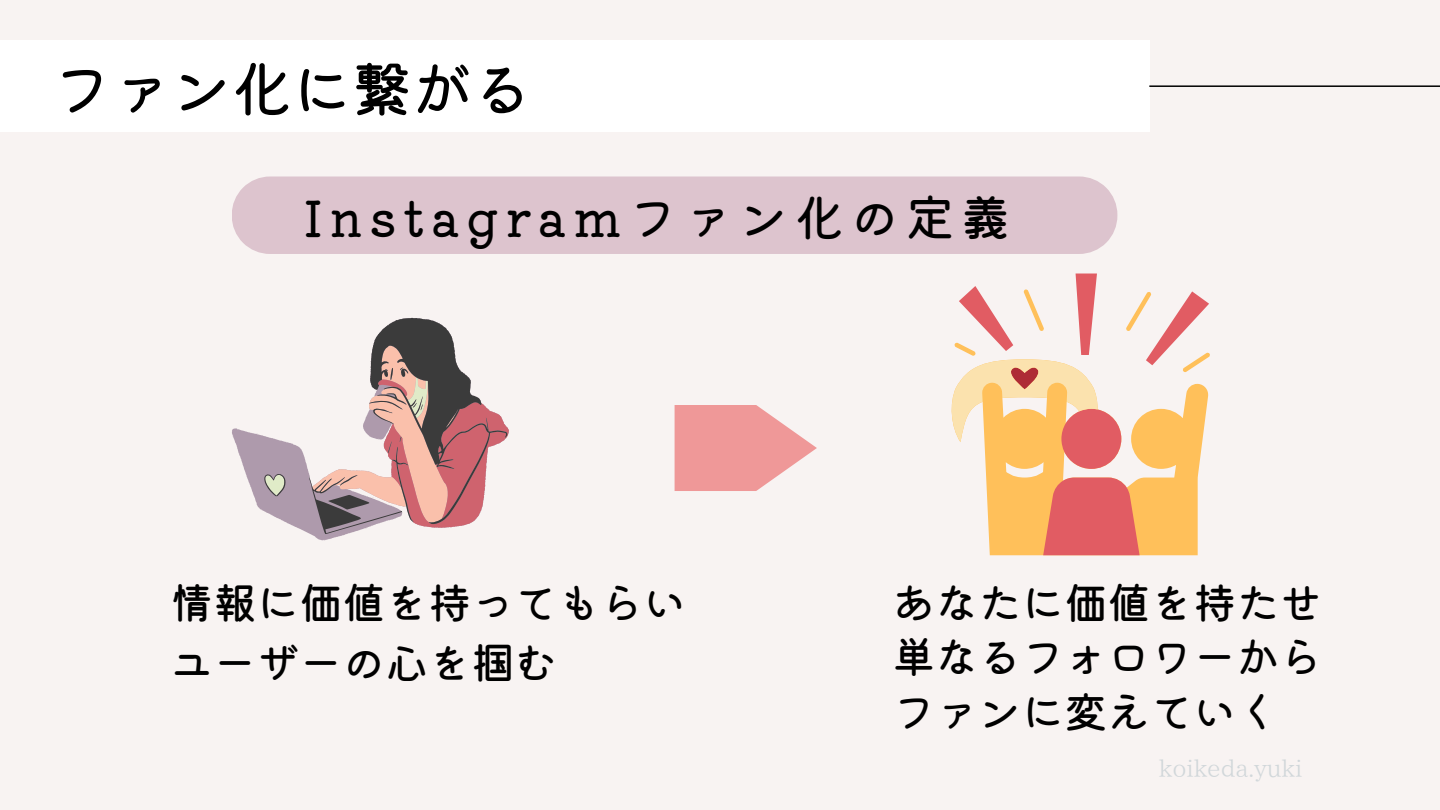
<style>
.page{position:relative;width:1440px;height:810px;background:#f8f3f2}
.page>*{position:absolute;margin:0;border:0;box-sizing:border-box;transform-origin:0 0}
.t1{font:500 60px "Kiwi Maru";color:#000}
.t2{font:500 49px "Kiwi Maru";letter-spacing:.135em;color:#000}
.t3{font:500 43px/54.8px "Kiwi Maru";color:#000}
.t4{font:24px "IP Aex Mincho";color:#d1d7da}
</style>
<div class="page">
<div style="left:0;top:40px;width:1149px;height:92px;background:#fff"></div>
<hr style="left:1149px;top:85px;width:291px;height:2px;background:#000">
<div style="left:232px;top:177px;width:885px;height:77px;background:#ddc4ce"></div>
<svg style="left:675px;top:405px;width:142px;height:86px"></svg>
<svg style="left:985px;top:469px;width:214px;height:86px;background:#fdc76f"></svg>
<svg style="left:1043px;top:478px;width:97px;height:77px;background:#e56c63"></svg>
<svg style="left:951px;top:274px;width:259px;height:195px"></svg>
<svg style="left:232px;top:428px;width:114px;height:112px"></svg>
<svg style="left:264px;top:318px;width:243px;height:216px"></svg>
<h1 class="t1" style="left:52px;top:42px;width:482px">ファン化に繋がる</h1>
<h2 class="t2" style="left:303px;top:179px;width:708px">Instagramファン化の定義</h2>
<p class="t3" style="left:171px;top:570px;width:517px;line-height:60px">情報に価値を持ってもらいユーザーの心を掴む</p>
<p class="t3" style="left:892px;top:572px;width:431px;text-align:justify">あなたに価値を持たせ単なるフォロワーからファンに変えていく</p>
<p class="t4" style="left:1159px;top:756px;width:145px">koikeda.yuki</p>
</div>
